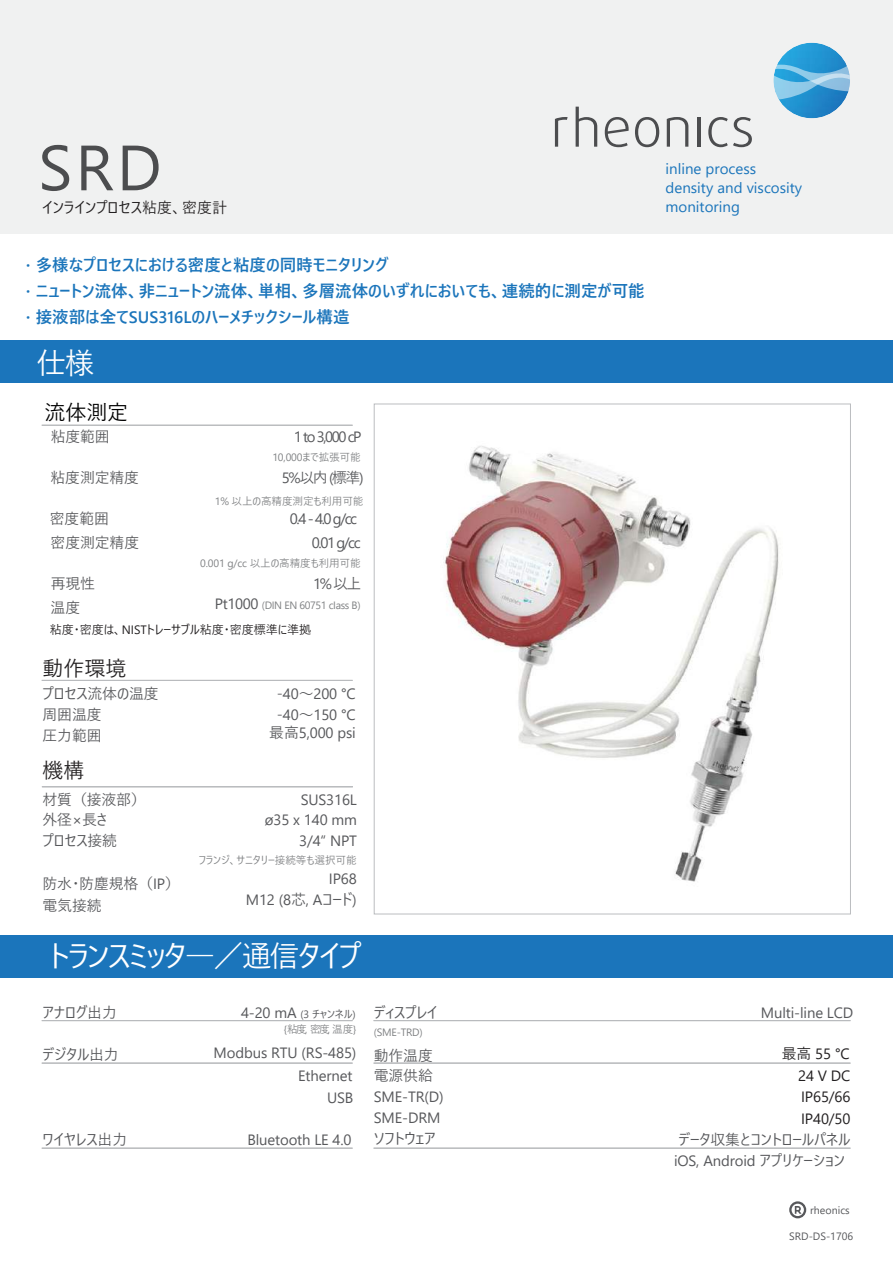
<style>
.page{position:relative;width:893px;height:1263px;background:#fff}
.page>*{position:absolute;margin:0;border:0;box-sizing:border-box;transform-origin:0 0}
.t1{font:63.75px "Yu Gothic UI";color:#4c4d4f}
.t2{font:29.7px "Yu Gothic UI";letter-spacing:-.05em;color:#fff}
.t3{font:21px "Yu Gothic UI";color:#221f20}
.t4{font:21px "Yu Gothic UI";color:#000}
.t5{font:700 16.5px "Yu Gothic UI";color:#1b75bb}
.t6{font:15px "Yu Gothic UI";color:#57585b}
.t7{font:15px "Yu Gothic UI";color:#221f20}
.t8{font:14.85px/21.3px "Yu Gothic UI";letter-spacing:-.01em;color:#57585b;text-align:right}
.t9{font:14.85px/20.4px "Yu Gothic UI";letter-spacing:-.01em;color:#57585b}
.t10{font:14.85px/18.6px "Yu Gothic UI";color:#1b75bb}
.t11{font:14.85px/21.5px "Yu Gothic UI";letter-spacing:-.01em;color:#221f20;text-align:justify}
.t12{font:12.15px "Yu Gothic UI";letter-spacing:-.01em;color:#221f20}
.t13{font:10.65px "Yu Gothic UI";letter-spacing:-.015em;color:#808284}
.t14{font:10.65px "Yu Gothic UI";letter-spacing:-.035em;color:#808284}
.t15{font:10.65px "Yu Gothic UI";color:#57585b}
.s1{font-family:"Daxline Pro";font-weight:300;font-size:16.95px}
.s2{font-style:inherit}
.s3{font-size:14.85px;color:#57585b}
.s4{font-family:"Daxline Pro";font-weight:300}
.s5{font-size:10.65px}
</style>
<div class="page">
<img style="left:443px;top:446px;width:336px;height:436px">
<div style="left:0;top:0;width:893px;height:234px;background:#f0f1f1"></div>
<div style="left:0;top:935px;width:893px;height:43px;background:#1b75bb"></div>
<div style="left:0;top:340px;width:893px;height:43px;background:#1b75bb"></div>
<hr style="left:42px;top:786px;width:311px;height:1px;background:#bbbdc0">
<hr style="left:42px;top:1063px;width:311px;height:1px;background:#bbbdc0">
<hr style="left:42px;top:1148px;width:311px;height:1px;background:#bbbdc0">
<hr style="left:42px;top:1020px;width:311px;height:1px;background:#bbbdc0">
<hr style="left:374px;top:1020px;width:476px;height:1px;background:#bbbdc0">
<hr style="left:374px;top:1063px;width:476px;height:1px;background:#bbbdc0">
<hr style="left:374px;top:1148px;width:476px;height:1px;background:#bbbdc0">
<hr style="left:42px;top:680px;width:311px;height:1px;background:#bbbdc0">
<hr style="left:42px;top:425px;width:311px;height:1px;background:#bbbdc0">
<img style="left:777px;top:43px;width:70px;height:75px">
<svg style="left:773px;top:65px;width:77px;height:35px;background:#67b2dd"></svg>
<svg style="left:555px;top:117px;width:13px;height:30px"></svg>
<svg style="left:605px;top:117px;width:24px;height:30px"></svg>
<svg style="left:635px;top:117px;width:24px;height:30px"></svg>
<svg style="left:667px;top:117px;width:21px;height:30px"></svg>
<hr style="left:697px;top:118px;width:4px;height:29px;background:#4c4d4f">
<svg style="left:708px;top:117px;width:44px;height:30px"></svg>
<svg style="left:576px;top:107px;width:21px;height:40px"></svg>
<svg style="left:789px;top:1201px;width:17px;height:17px"></svg>
<h1 class="t1" style="left:38px;top:108px;width:125px">SRD</h1>
<p class="t7" style="left:42px;top:193px;width:186px">インラインプロセス粘度、密度計</p>
<p class="t5" style="left:25px;top:256px;width:365px"><span class="s1">•</span> 多様なプロセスにおける密度と粘度の同時モニタリング</p>
<p class="t5" style="left:25px;top:282px;width:621px"><span class="s1">•</span> ニュートン流体、非ニュートン流体、単相、多層流体のいずれにおいても、連続的に測定が可能</p>
<p class="t5" style="left:25px;top:307px;width:326px"><span class="s1">•</span> 接液部は全てSUS316Lのハーメチックシール構造</p>
<h2 class="t2" style="left:37px;top:335px;width:60px">仕様</h2>
<h3 class="t4" style="left:45px;top:393px;width:85px">流体測定</h3>
<p class="t9" style="left:51px;top:424px;width:61px">粘度範囲</p>
<p class="t8" style="left:294px;top:424px;width:69px">1 to 3,000 cP</p>
<p class="t13" style="left:272px;top:447px;width:90px">10,000まで拡張可能</p>
<p class="t9" style="left:51px;top:465px;width:90px">粘度測定精度</p>
<p class="t8" style="left:282px;top:465px;width:83px">5%<span class="s2">以内</span> (<span class="s2">標準</span>)</p>
<p class="t13" style="left:215px;top:491px;width:150px"><span class="s2">1%</span> 以上の高精度測定も利用可能</p>
<p class="t9" style="left:50px;top:506px;width:61px">密度範囲</p>
<p class="t6" style="left:290px;top:505px;width:69px">0.4 - 4.0 g/cc</p>
<p class="t9" style="left:51px;top:530px;width:90px">密度測定精度</p>
<p class="t6" style="left:312px;top:528px;width:50px">0.01 g/cc</p>
<p class="t13" style="left:200px;top:553px;width:162px"><span class="s2">0.001 g/cc</span> 以上の高精度も利用可能</p>
<p class="t9" style="left:51px;top:571px;width:46px">再現性</p>
<p class="t8" style="left:313px;top:571px;width:50px">1% <span class="s2">以上</span></p>
<p class="t9" style="left:51px;top:595px;width:31px">温度</p>
<p class="t14" style="left:215px;top:595px;width:147px"><span class="s3">Pt1000</span> (DIN EN 60751 cIass B)</p>
<p class="t12" style="left:50px;top:618px;width:263px">粘度<span class="s2">・密度</span>は、NISTトレーサブル粘度<span class="s2">・密度</span>標準に準拠</p>
<h3 class="t3" style="left:43px;top:649px;width:85px">動作環境</h3>
<p class="t9" style="left:43px;top:681px;width:118px;line-height:20.9px">プロセス流体の温度周囲温度<br>圧力範囲</p>
<h3 class="t3" style="left:43px;top:751px;width:43px">機構</h3>
<p class="t8" style="left:277px;top:681px;width:80px;line-height:20.7px;text-align:left"><span class="s4">-</span>40～200 °C <span class="s4">-</span>40～150 °C</p>
<p class="t8" style="left:269px;top:720px;width:88px">最高5,000 psi</p>
<p class="t9" style="left:43px;top:787px;width:105px">材質（接液部）外径×長さ<br>プロセス接続</p>
<p class="t9" style="left:43px;top:871px;width:139px;line-height:21.3px">防水・防塵規格（IP）電気接続</p>
<h2 class="t2" style="left:49px;top:929px;width:314px">トランスミッタ―<span class="s2">／</span>通信タイプ</h2>
<p class="t8" style="left:265px;top:787px;width:94px;line-height:20.4px"><span class="s2">SUS</span>316L<br>ø35 x 140 mm<br>3/4“ NPT</p>
<p class="t13" style="left:199px;top:850px;width:159px">フランジ、サニタリー接続等も選択可能</p>
<p class="t8" style="left:246px;top:866px;width:112px;line-height:20.7px">IP68<br>M12 (8芯, Aコード)</p>
<p class="t9" style="left:43px;top:1000px;width:76px">アナログ出力</p>
<p class="t9" style="left:43px;top:1042px;width:78px">デジタル出力</p>
<p class="t9" style="left:43px;top:1127px;width:86px">ワイヤレス出力</p>
<p class="t8" style="left:241px;top:999px;width:116px">4-20 mA <span class="s5">(3</span> <span class="s5">チャンネル</span><span class="s5">)</span></p>
<p class="t13" style="left:284px;top:1019px;width:74px"><span class="s2">{</span>粘度<span class="s2">,</span> 密度<span class="s2">,</span> 温度<span class="s2">}</span></p>
<p class="t8" style="left:214px;top:1040px;width:144px">Modbus RTU (RS-485)</p>
<p class="t8" style="left:298px;top:1063px;width:57px">Ethernet<br>USB</p>
<p class="t8" style="left:247px;top:1127px;width:106px">Bluetooth LE 4.0</p>
<p class="t9" style="left:374px;top:1000px;width:65px">ディスプレイ</p>
<p class="t14" style="left:374px;top:1022px;width:50px">(SME-TRD)</p>
<p class="t9" style="left:374px;top:1044px;width:61px;line-height:19.4px">動作温度電源供給</p>
<p class="t8" style="left:374px;top:1084px;width:71px;text-align:left">SME-TR(D)<br>SME-DRM</p>
<p class="t9" style="left:374px;top:1127px;width:64px">ソフトウェア</p>
<p class="t10" style="left:666px;top:158px;width:138px">inline process density and viscosity monitoring</p>
<p class="t8" style="left:761px;top:999px;width:94px">Multi-line LCD</p>
<p class="t11" style="left:798px;top:1041px;width:54px;text-indent:-16px"><span class="s2">最高</span> 55 °C 24 V DC IP65/66<br>IP40/50</p>
<p class="t9" style="left:674px;top:1127px;width:178px;line-height:21.3px;text-align:center">データ収集とコントロールパネル<span class="s2">iOS</span>, <span class="s2">Android</span> アプリケーション</p>
<p class="t15" style="left:810px;top:1200px;width:41px">rheonics</p>
<p class="t15" style="left:789px;top:1226px;width:65px">SRD-DS-1706</p>
</div>
